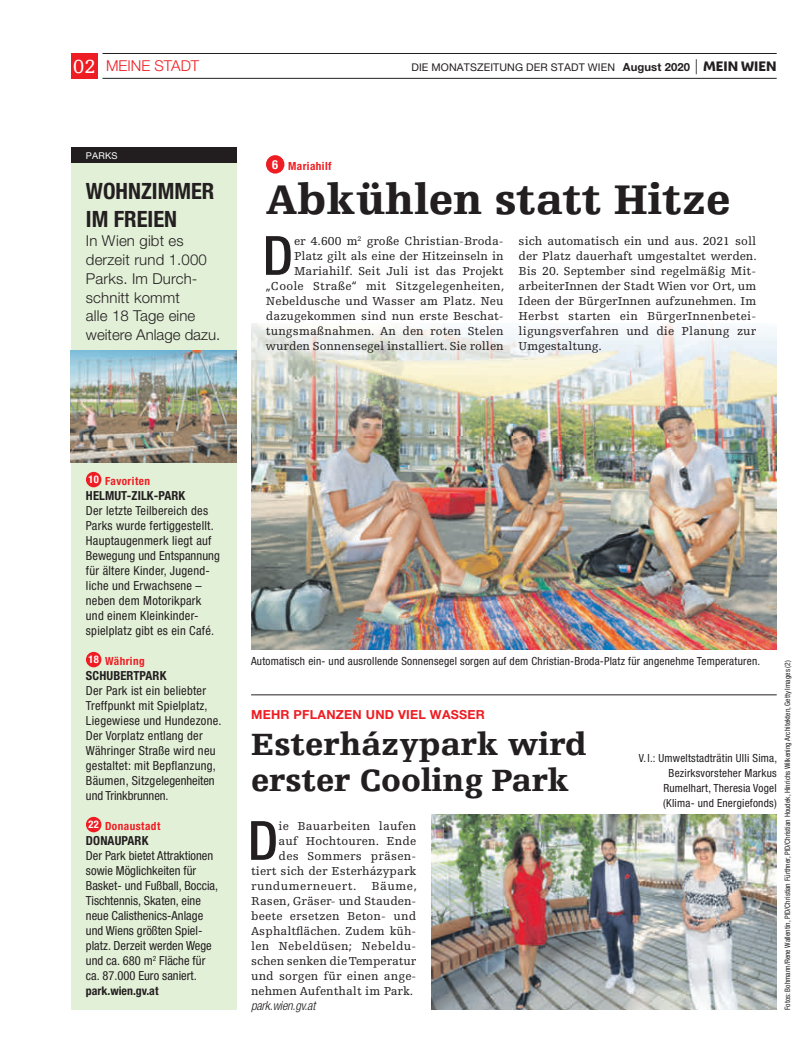
<style>
.page{position:relative;width:798px;height:1063px;background:#fff}
.page>*{position:absolute;margin:0;border:0;box-sizing:border-box;transform-origin:0 0}
.t1{font:500 condensed 54.25px "Helvetica Neue LT Pro";color:#231f20}
.t2{font:900 43.75px "Egyptienne FLT Std";color:#231f20}
.t3{font:900 32.5px/36.2px "Egyptienne FLT Std";color:#231f20}
.t4{font:700 condensed 22.5px/27.5px "Helvetica Neue LT Pro";color:#231f20}
.t5{font:300 15px/18.8px "Helvetica Neue LT Pro";letter-spacing:.01em;color:#231f20}
.t6{font:300 15px "Helvetica Neue LT Pro";color:#ee1d23}
.t7{font:condensed 12.5px/15px "Helvetica Neue LT Pro";letter-spacing:.02em;color:#231f20}
.t8{font:condensed 12.5px/15px "Helvetica Neue LT Pro";color:#231f20}
.t9{font:700 condensed 12.5px "Helvetica Neue LT Pro";letter-spacing:.01em;color:#231f20}
.t10{font:700 12.5px "Helvetica Neue LT Pro";letter-spacing:.02em;color:#ee1d23}
.t11{font:italic 300 condensed 12.5px "Helvetica Neue LT Pro";letter-spacing:-.015em;color:#231f20}
.t12{font:12.25px/15px "Egyptienne FLT Std";letter-spacing:.005em;color:#231f20;text-align:right}
.t13{font:700 condensed 11.88px "Helvetica Neue LT Pro";color:#231f20}
.t14{font:condensed 11.25px/15px "Helvetica Neue LT Pro";letter-spacing:.02em;color:#231f20;text-align:right}
.t15{font:700 condensed 11.25px "Helvetica Neue LT Pro";letter-spacing:.04em;color:#ee1d23}
.t16{font:10.62px "Helvetica Neue LT Pro";letter-spacing:.01em;color:#231f20}
.t17{font:9.38px "Helvetica Neue LT Pro";letter-spacing:.02em;color:#fff}
.t18{font:condensed 7.5px "Helvetica Neue LT Pro";color:#231f20}
.s1{font-family:"Egyptienne FLT Std";font-weight:400;font-size:20px;color:#fff}
.s2{font-weight:700;font-size:11.25px}
.s3{font-weight:300;font-size:15px}
.s4{font-family:"Wiener Melange";font-weight:800;font-size:12.75px}
.s5{font-size:12.5px;color:#fff}
.s6{font-size:10.5px;color:#fff}
</style>
<div class="page">
<div style="left:71px;top:53px;width:27px;height:26px;background:#ee1d23"></div>
<hr style="left:102px;top:53px;width:674px;height:1px;background:#231f20">
<hr style="left:102px;top:78px;width:674px;height:1px;background:#231f20">
<img style="left:251px;top:436px;width:525px;height:214px">
<hr style="left:251px;top:695px;width:525px;height:1px;background:#231f20">
<img style="left:251px;top:323px;width:526px;height:113px">
<div style="left:266px;top:155px;width:18px;height:19px;background:#ee1d23;border-radius:50%"></div>
<div style="left:71px;top:148px;width:165px;height:862px;background:#e3f0d8"></div>
<div style="left:86px;top:472px;width:15px;height:15px;background:#ee1d23;border-radius:50%"></div>
<div style="left:86px;top:652px;width:15px;height:15px;background:#ee1d23;border-radius:50%"></div>
<div style="left:86px;top:817px;width:15px;height:15px;background:#ee1d23;border-radius:50%"></div>
<div style="left:71px;top:148px;width:165px;height:15px;background:#221e20"></div>
<img style="left:431px;top:815px;width:345px;height:195px">
<img style="left:71px;top:350px;width:165px;height:113px">
<p class="t6" style="left:73px;top:61px;width:127px"><span class="s1">02</span> MEINE STADT</p>
<p class="t16" style="left:411px;top:64px;width:366px">DIE MONATSZEITUNG DER STADT WIEN <span class="s2">August 2020</span> <span class="s3">|</span> <span class="s4">MEIN WIEN</span></p>
<p class="t17" style="left:86px;top:152px;width:33px">PARKS</p>
<h3 class="t4" style="left:86px;top:179px;width:130px">WOHNZIMMER<br>IM FREIEN</h3>
<p class="t5" style="left:86px;top:233px;width:136px">In Wien gibt es derzeit rund 1.000<br>Parks. Im Durch&shy;schnitt kommt<br>alle 18 Tage eine weitere Anlage dazu.</p>
<p class="t15" style="left:272px;top:162px;width:61px"><span class="s5">6</span> Mariahilf</p>
<h2 class="t2" style="left:266px;top:182px;width:466px">Abkühlen statt Hitze</h2>
<h1 class="t1" style="left:263px;top:236px;width:32px">D</h1>
<p class="t12" style="left:266px;top:234px;width:239px">er 4.600 m<sup>2</sup> große Christian-Broda-Platz gilt als eine der Hitzeinseln in Mariahilf. Seit Juli ist das Projekt „Coole Straße“ mit Sitzgelegenheiten, Nebeldusche und Wasser am Platz. Neu dazugekommen sind nun erste Beschat&shy;tungsmaßnahmen. An den roten Stelen wurden Sonnensegel installiert. Sie rollen</p>
<p class="t12" style="left:518px;top:234px;width:239px;text-align:justify">sich automatisch ein und aus. 2021 soll der Platz dauerhaft um gestaltet werden.<br>Bis 20. September sind regelmäßig Mit&shy;arbeiterInnen der Stadt Wien vor Ort, um Ideen der BürgerInnen aufzunehmen. Im Herbst starten ein BürgerInnenbetei&shy;ligungsverfahren und die Planung zur Umgestaltung.</p>
<p class="t15" style="left:89px;top:477px;width:63px"><span class="s6">10</span> Favoriten</p>
<p class="t9" style="left:86px;top:491px;width:101px">HELMUT-ZILK-PARK</p>
<p class="t7" style="left:86px;top:504px;width:135px">Der letzte Teilbereich des<br>Parks wurde fertiggestellt.<br>Hauptaugenmerk liegt auf<br>Bewegung und Entspannung für ältere Kinder, Jugend&shy;liche und Erwachsene – neben dem Motorikpark und einem Kleinkinder&shy;spielplatz gibt es ein Café.</p>
<p class="t15" style="left:89px;top:657px;width:58px"><span class="s6">18</span> Währing</p>
<p class="t9" style="left:86px;top:671px;width:82px">SCHUBERTPARK</p>
<p class="t7" style="left:86px;top:684px;width:137px">Der Park ist ein beliebter<br>Treffpunkt mit Spielplatz,<br>Liegewiese und Hundezone.<br>Der Vorplatz entlang der<br>Währinger Straße wird neu gestaltet: mit Bepflanzung,<br>Bäumen, Sitzgelegenheiten und Trinkbrunnen.</p>
<p class="t15" style="left:89px;top:822px;width:73px"><span class="s6">22</span> Donaustadt</p>
<p class="t9" style="left:86px;top:836px;width:64px">DONAUPARK</p>
<p class="t8" style="left:86px;top:849px;width:134px">Der Park bietet Attraktionen sowie Möglichkeiten für<br>Basket- und Fußball, Boccia,<br>Tischtennis, Skaten, eine neue Calisthenics- Anlage und Wiens größten Spiel&shy;platz. Derzeit werden Wege und ca. 680 m<sup>2</sup> Fläche für ca. 87.000 Euro saniert.</p>
<p class="t13" style="left:86px;top:986px;width:74px">park.wien.gv.at</p>
<p class="t14" style="left:251px;top:654px;width:510px">Automatisch ein- und ausrollende Sonnensegel sorgen auf dem Christian-Broda-Platz für angenehme Temperaturen.</p>
<p class="t10" style="left:251px;top:710px;width:235px">MEHR PFLANZEN UND VIEL WASSER</p>
<h3 class="t3" style="left:251px;top:729px;width:337px">Esterházypark wird erster Cooling Park</h3>
<h1 class="t1" style="left:248px;top:821px;width:32px">D</h1>
<p class="t12" style="left:251px;top:819px;width:167px">ie Bauarbeiten laufen<br>auf Hochtouren. Ende<br>des Sommers präsen&shy;tiert sich der Esterházypark rundumerneuert. Bäume,<br>Rasen, Gräser- und Stauden&shy;beete ersetzen Beton- und<br>Asphaltflächen. Zudem küh&shy;len Nebeldüsen; Nebeldu&shy;schen senken die Temperatur und sorgen für einen ange&shy;nehmen Aufenthalt im Park.</p>
<p class="t11" style="left:251px;top:1001px;width:66px">park.wien.gv.at</p>
<p class="t14" style="left:638px;top:752px;width:140px">V. l.: Umweltstadträtin Ulli Sima,<br>Bezirksvorsteher Markus<br>Rumelhart, Theresia Vogel (Klima- und Energiefonds)</p>
<p class="t18" style="left:784px;top:1010px;width:351px;rotate:-90deg">Fotos: Bohmann/Rene Wallentin, PID/Christian Fürthner, PID/Christian Houdek, Hinrichs Wilkening Architekten, Getty Images (2)</p>
</div>
